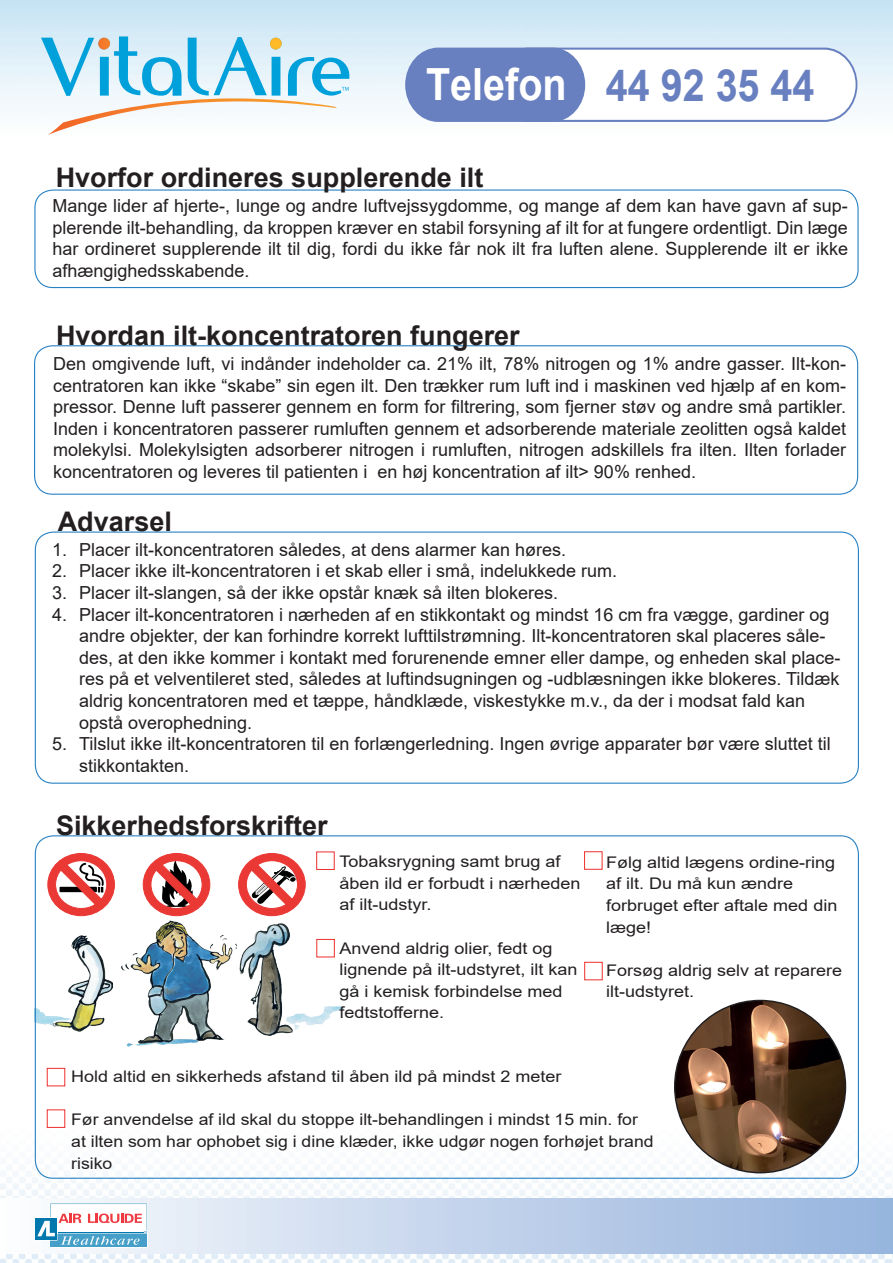
<style>
.page{position:relative;width:893px;height:1263px;background:#fff}
.page>*{position:absolute;margin:0;border:0;box-sizing:border-box;transform-origin:0 0}
.t1{font:700 44.4px "Arial";color:#6980c0;scale:.89 1}
.t2{font:700 27px "Arial";color:#231f20}
.t3{font:18px/21.6px "Arial";color:#231f20;text-align:justify}
.t4{font:16.05px/21.6px "Arial";color:#231f20;scale:1.12 1}
.t5{font:16.05px/21.6px "Arial";color:#231f20;scale:1.1 1}
.s1{color:#fff}
</style>
<div class="page">
<img style="left:0;top:0;width:893px;height:1263px">
<div style="left:0;top:1198px;width:893px;height:55px;background:linear-gradient(to right,#fbfcfe,#94b2dd)"></div>
<svg style="left:41px;top:36px;width:308px;height:99px"></svg>
<svg style="left:47px;top:853px;width:68px;height:63px"></svg>
<svg style="left:142px;top:853px;width:69px;height:63px"></svg>
<svg style="left:238px;top:853px;width:68px;height:63px"></svg>
<div style="left:317px;top:852px;width:17px;height:17px;background:#fff"></div>
<div style="left:316px;top:851px;width:19px;height:19px;border:1px solid #ee2f2d"></div>
<div style="left:585px;top:852px;width:17px;height:17px;background:#fff"></div>
<div style="left:584px;top:851px;width:18px;height:19px;border:1px solid #ee2f2d"></div>
<div style="left:585px;top:962px;width:17px;height:18px;background:#fff"></div>
<div style="left:584px;top:962px;width:19px;height:18px;border:1px solid #ee2f2d"></div>
<svg style="left:405px;top:47px;width:452px;height:76px"></svg>
<img style="left:34px;top:926px;width:79px;height:105px">
<img style="left:120px;top:919px;width:120px;height:132px">
<img style="left:240px;top:921px;width:103px;height:114px">
<div style="left:47px;top:1068px;width:18px;height:18px;background:#fff"></div>
<div style="left:47px;top:1068px;width:18px;height:18px;border:1px solid #ee2f2d"></div>
<div style="left:47px;top:1110px;width:18px;height:17px;background:#fff"></div>
<div style="left:47px;top:1109px;width:18px;height:19px;border:1px solid #ee2f2d"></div>
<img style="left:675px;top:1000px;width:170px;height:173px">
<svg style="left:35px;top:1203px;width:113px;height:45px"></svg>
<div style="left:34px;top:189px;width:825px;height:99px;border:1px solid #2882c4;border-radius:18px"></div>
<div style="left:34px;top:345px;width:824px;height:150px;border:1px solid #2882c4;border-radius:18px"></div>
<h1 class="t1" style="left:426px;top:54px;width:438px"><span class="s1">Telefon</span> 44 92 35 44</h1>
<h2 class="t2" style="left:56px;top:159px;width:429px">Hvorfor ordineres supplerende ilt</h2>
<p class="t3" style="left:52px;top:195px;width:797px">Mange lider af hjerte-, lunge og andre luftvejssygdomme, og mange af dem kan have gavn af sup&shy;plerende ilt-behandling, da kroppen kræver en stabil forsyning af ilt for at fungere ordentligt. Din læge har ordineret supplerende ilt til dig, fordi du ikke får nok ilt fra luften alene. Supplerende ilt er ikke afhængighedsskabende.</p>
<h2 class="t2" style="left:56px;top:316px;width:465px">Hvordan ilt-koncentratoren fungerer</h2>
<p class="t3" style="left:53px;top:353px;width:795px">Den omgivende luft, vi indånder indeholder ca. 21% ilt, 78% nitrogen og 1% andre gasser. Ilt-kon&shy;centratoren kan ikke “skabe” sin egen ilt. Den trækker rum luft ind i maskinen ved hjælp af en kom&shy;pressor. Denne luft passerer gennem en form for filtrering, som fjerner støv og andre små partikler.<br>Inden i koncentratoren passerer rumluften gennem et adsorberende materiale zeolitten også kaldet molekylsi. Molekylsigten adsorberer nitrogen i rumluften, nitrogen adskillels fra ilten. Ilten forlader koncentratoren og leveres til patienten i en høj koncentration af ilt&gt; 90% renhed.</p>
<h2 class="t2" style="left:58px;top:502px;width:116px">Advarsel</h2>
<p class="t3" style="left:52px;top:538px;width:516px">1. Placer ilt-koncentratoren således, at dens alarmer kan høres.</p>
<p class="t3" style="left:52px;top:560px;width:567px">2. Placer ikke ilt-koncentratoren i et skab eller i små, indelukkede rum.</p>
<p class="t3" style="left:52px;top:582px;width:508px">3. Placer ilt-slangen, så der ikke opstår knæk så ilten blokeres.</p>
<p class="t3" style="left:79px;top:603px;width:763px;text-align:left;text-indent:-27px">4. Placer ilt-koncentratoren i nærheden af en stikkontakt og mindst 16 cm fra vægge, gardiner og andre objekter, der kan forhindre korrekt lufttilstrømning. Ilt-koncentratoren skal placeres såle&shy;des, at den ikke kommer i kontakt med forurenende emner eller dampe, og enheden skal place&shy;res på et velventileret sted, således at luftindsugningen og -udblæsningen ikke blokeres. Tildæk aldrig koncentratoren med et tæppe, håndklæde, viskestykke m.v., da der i modsat fald kan opstå overophedning.</p>
<p class="t3" style="left:79px;top:733px;width:753px;text-indent:-27px">5. Tilslut ikke ilt-koncentratoren til en forlængerledning. Ingen øvrige apparater bør være sluttet til stikkontakten.</p>
<h2 class="t2" style="left:56px;top:806px;width:273px">Sikkerhedsforskrifter</h2>
<p class="t4" style="left:339px;top:850px;width:217px">Tobaksrygning samt brug af åben ild er forbudt i nærheden af ilt-udstyr.</p>
<p class="t4" style="left:339px;top:937px;width:214px">Anvend aldrig olier, fedt og lignende på ilt-udstyret, ilt kan gå i kemisk forbindelse med fedtstofferne.</p>
<p class="t4" style="left:606px;top:851px;width:208px">Følg altid lægens ordine-ring af ilt. Du må kun ændre forbruget efter aftale med din læge!</p>
<p class="t4" style="left:606px;top:959px;width:212px">Forsøg aldrig selv at reparere ilt-udstyret.</p>
<p class="t4" style="left:71px;top:1065px;width:439px">Hold altid en sikkerheds afstand til åben ild på mindst 2 meter</p>
<p class="t5" style="left:71px;top:1109px;width:531px">Før anvendelse af ild skal du stoppe ilt-behandlingen i mindst 15 min. for at ilten som har ophobet sig i dine klæder, ikke udgør nogen forhøjet brand risiko</p>
</div>
